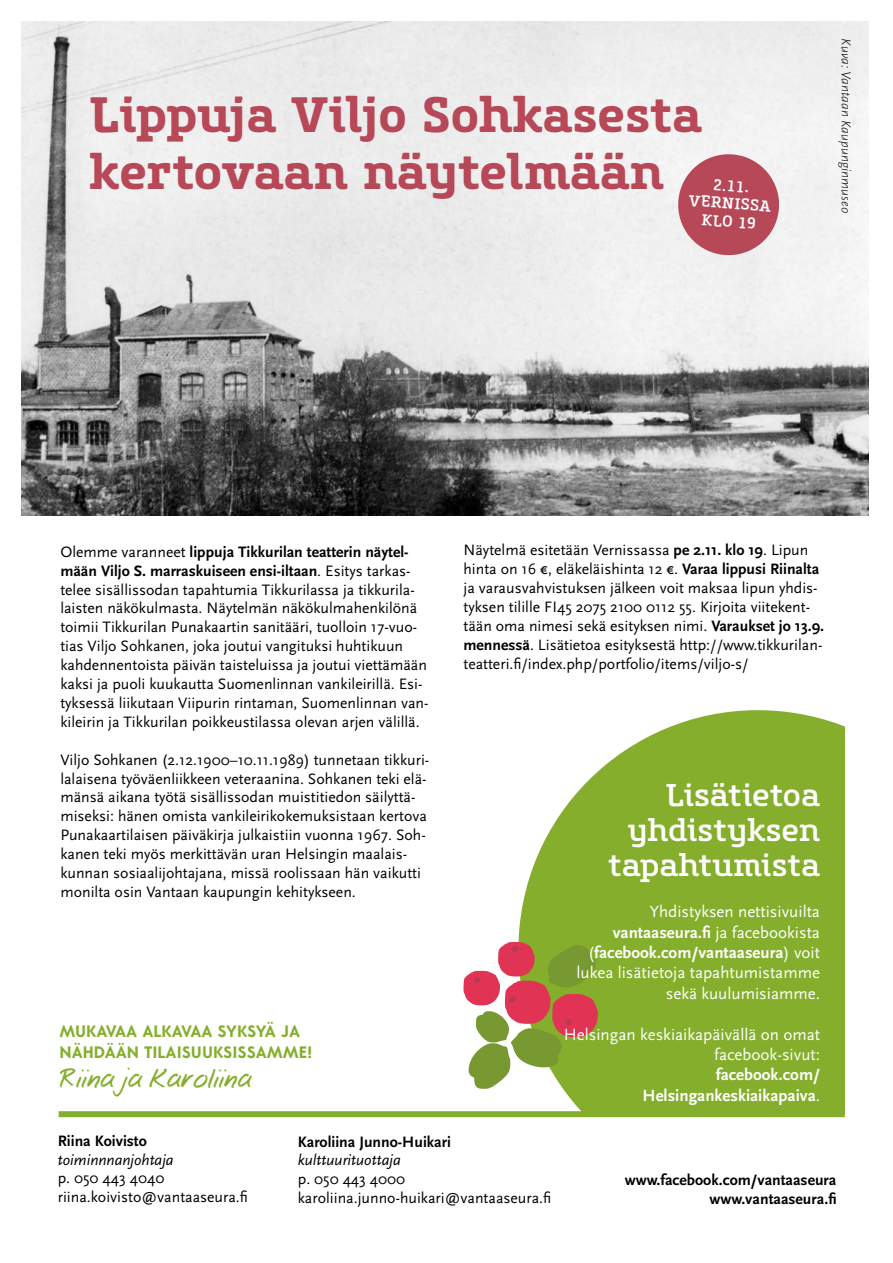
<style>
.page{position:relative;width:893px;height:1263px;background:#fff}
.page>*{position:absolute;margin:0;border:0;box-sizing:border-box;transform-origin:0 0}
.t1{font:700 49.65px/57.4px "Core Slab M65";letter-spacing:-.005em;color:#b64858}
.t2{font:500 31.5px/34.8px "Core Slab M55";letter-spacing:-.02em;color:#fff;text-align:right}
.t3{font:27.3px "Josschrift";color:#84ae2b}
.t4{font:16.95px/20.4px "Scala Sans";color:#fff;text-align:right}
.t5{font:700 16.95px/20.4px "Scala Sans";color:#fff;text-align:right}
.t6{font:700 16.5px/21px "Core Sans G65";color:#84ae2b}
.t7{font:15.75px/18.9px "Scala Sans";color:#000}
.t8{font:700 15.75px "Scala Sans";color:#000}
.t9{font:italic 15.75px "Scala Sans";color:#000}
.t10{font:500 15.6px/17.9px "Core Slab M55";color:#fff;text-align:center}
.t11{font:italic 300 13.5px "Scala Sans";letter-spacing:.005em;color:#000}
.s1{font-weight:700}
.s2{font-weight:400}
</style>
<div class="page">
<img style="left:21px;top:22px;width:848px;height:493px">
<svg style="left:676px;top:152px;width:106px;height:106px"></svg>
<svg style="left:506px;top:710px;width:339px;height:408px;background:#95b949"></svg>
<div style="left:553px;top:1115px;width:327px;height:148px;background:#fff"></div>
<div style="left:59px;top:1111px;width:786px;height:6px;background:#84ae2b"></div>
<svg style="left:463px;top:942px;width:136px;height:147px"></svg>
<h1 class="t1" style="left:89px;top:86px;width:614px">Lippuja Viljo Sohkasesta kertovaan näytelmään</h1>
<p class="t10" style="left:691px;top:174px;width:84px;rotate:4deg">2.11. vernissa klo 19</p>
<p class="t11" style="left:854px;top:38px;width:176px;rotate:90deg">Kuva: Vantaan Kaupunginmuseo</p>
<p class="t7" style="left:60px;top:542px;width:370px">Olemme varanneet <span class="s1">lippuja Tikkurilan teatterin näytel&shy;mään Viljo S. marraskuiseen ensi-iltaan</span>. Esitys tarkas&shy;telee sisällissodan tapahtumia Tikkurilassa ja tikkurila&shy;laisten näkökulmasta. N äytelmän näkökulmahenkilönä toimii Tikkurilan Punakaartin sanitääri, tuolloin 17-vuo&shy;tias Viljo Sohkanen, joka joutui vangituksi huhtikuun kahdennentoista päivän taisteluissa ja joutui viettämään kaksi ja puoli kuukautta Suomenlinnan vankileirillä. Esi&shy;tyksessä liikutaan Viipurin rintaman, Suomenlinnan van&shy;kileirin ja Tikkurilan poikkeustilassa olevan arjen välillä.</p>
<p class="t7" style="left:60px;top:750px;width:370px">Viljo Sohkanen (2.12.1900–10.11.1989) tunnetaan tikkuri&shy;lalaisena työväenliikkeen veteraanina. Sohkanen teki elä&shy;mänsä aikana työtä sisällissodan muistitiedon säilyttä&shy;miseksi: hänen omista vankileirikokemuksistaan kertova Punakaartilaisen päiväkirja julkaistiin vuonna 1967. Soh&shy;kanen teki myös merkittävän uran Helsingin maalais&shy;kunnan sosiaalijohtajana, missä roolissaan hän vaikutti monilta osin Vantaan kaupungin kehitykseen.</p>
<p class="t6" style="left:60px;top:1021px;width:255px">MUKAVAA ALKAVAA SYKSYÄ JA<br>NÄHDÄÄN TILAISUUKSISSAMME!</p>
<h3 class="t3" style="left:60px;top:1061px;width:194px">Riina ja Karoliina</h3>
<p class="t7" style="left:463px;top:541px;width:362px">N äytelmä esitetään Vernissassa <span class="s1">pe 2.11. klo 19</span>. Lipun hinta on 16 €, eläkeläishinta 12 €. <span class="s1">Varaa lippusi Riinalta </span>ja varausvahvistuksen jälkeen voit maksaa lipun yhdis&shy;tyksen tilille FI45 2075 2100 0112 55. Kirjoita viitekent&shy;tään oma nimesi sekä esityksen nimi. <span class="s1">Varaukset jo 13.9. mennessä</span>. Lisätietoa esityksestä http://www.tikkurilan&shy;teatteri.fi/index.php/portfolio/items/viljo-s/</p>
<h2 class="t2" style="left:608px;top:778px;width:213px">Lisätietoa yhdistyksen tapahtumista</h2>
<p class="t4" style="left:576px;top:902px;width:245px">Yhdistyksen nettisivuilta <span class="s1">vantaaseura.fi</span> ja facebookista (<span class="s1">facebook.com/vantaaseura</span>) voit lukea lisätietoja tapahtumistamme sekä kuulumisiamme.</p>
<p class="t4" style="left:564px;top:1024px;width:258px">Helsingan keskiaikapäivällä on omat facebook-sivut:</p>
<p class="t5" style="left:643px;top:1065px;width:179px">facebook.com/<br>Helsingankeskiaikapaiva<span class="s2">.</span></p>
<p class="t8" style="left:58px;top:1132px;width:91px">Riina Koivisto</p>
<p class="t9" style="left:58px;top:1151px;width:117px">toiminnnanjohtaja</p>
<p class="t7" style="left:58px;top:1169px;width:192px">p. 050 443 4040 riina.koivisto@vantaaseura.fi</p>
<p class="t8" style="left:298px;top:1133px;width:155px">Karoliina Junno-Huikari</p>
<p class="t9" style="left:298px;top:1152px;width:104px">kulttuurituottaja</p>
<p class="t7" style="left:298px;top:1170px;width:255px">p. 050 443 4000 karoliina.junno-huikari@vantaaseura.fi</p>
<p class="t8" style="left:625px;top:1171px;width:213px">www.facebook.com/vantaaseura</p>
<p class="t8" style="left:709px;top:1191px;width:129px">www.vantaaseura.fi</p>
</div>
